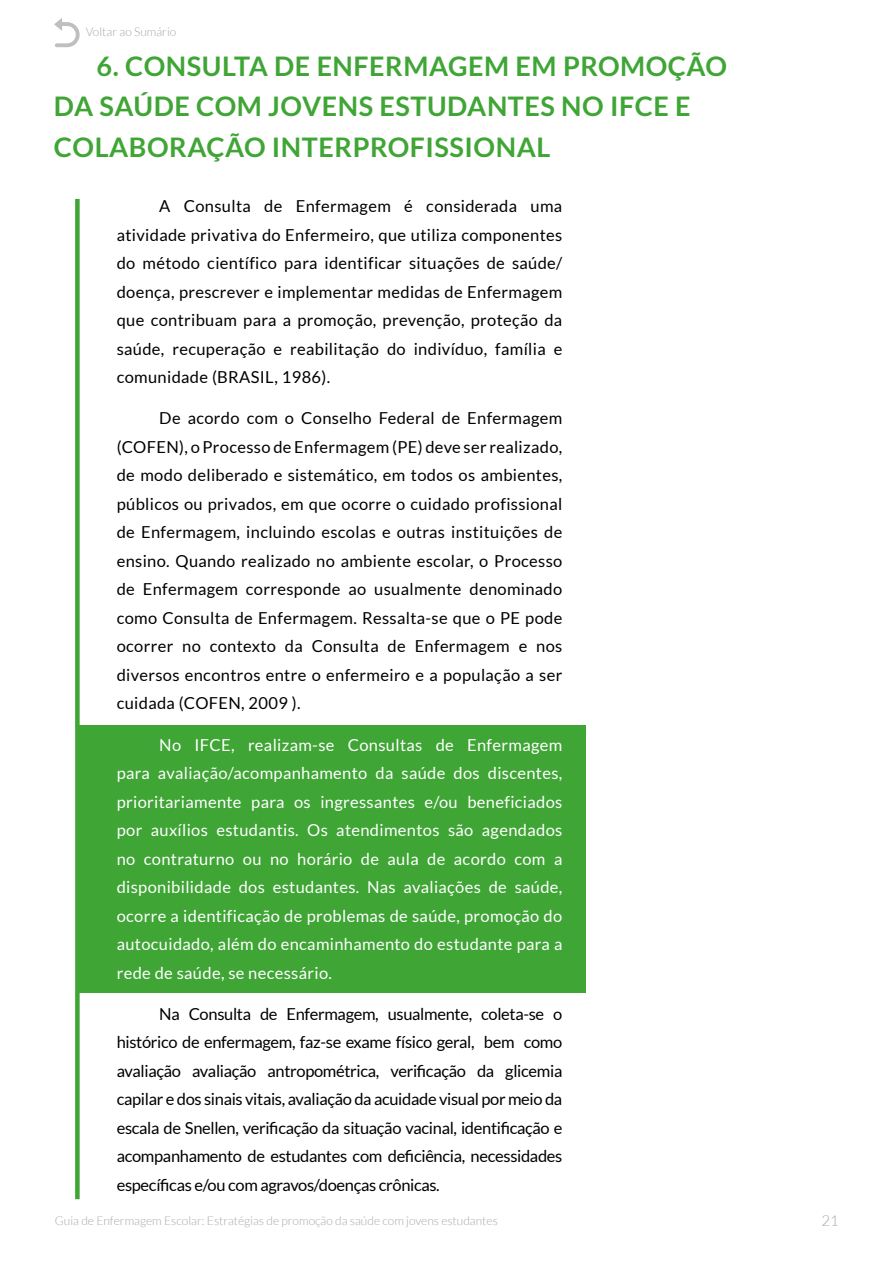
<style>
.page{position:relative;width:893px;height:1263px;background:#fff}
.page>*{position:absolute;margin:0;border:0;box-sizing:border-box;transform-origin:0 0}
.t1{font:700 27px/40.5px "Lato";letter-spacing:.02em;color:#3fa535}
.t2{font:16.5px/28.5px "Lato";letter-spacing:.02em;color:#000;text-align:justify}
.t3{font:16.5px/28.5px "Lato";letter-spacing:.02em;color:#fff;text-align:justify}
.t4{font:300 15px "Lato";color:#a9a9a8}
.t5{font:300 12px "Lato";color:#a9a8a7}
</style>
<div class="page">
<svg style="left:54px;top:18px;width:26px;height:29px"></svg>
<div style="left:77px;top:725px;width:508px;height:267px;background:#3fa535"></div>
<div style="left:75px;top:199px;width:5px;height:1000px;background:#3fa535"></div>
<p class="t5" style="left:86px;top:26px;width:92px">Voltar ao Sumário</p>
<h1 class="t1" style="left:54px;top:45px;width:675px;text-indent:43px">6. CONSULTA DE ENFERMAGEM EM PROMOÇÃO<br>DA SAÚDE COM JOVENS ESTUDANTES NO IFCE E<br>COLABORAÇÃO INTERPROFISSIONAL</h1>
<p class="t2" style="left:117px;top:192px;width:447px;text-indent:43px">A Consulta de Enfermagem é considerada uma atividade privativa do Enfermeiro, que utiliza componentes do método científico para identificar situações de saúde/ doença, prescrever e implementar medidas de Enfermagem que contribuam para a promoção, prevenção, proteção da saúde, recuperação e reabilitação do indivíduo, família e comunidade (BRASIL, 1986).</p>
<p class="t2" style="left:117px;top:404px;width:447px;text-indent:43px">De acordo com o Conselho Federal de Enfermagem (COFEN), o Processo de Enfermagem (PE) deve ser realizado, de modo deliberado e sistemático, em todos os ambientes, públicos ou privados, em que ocorre o cuidado profissional de Enfermagem, incluindo escolas e outras instituições de ensino. Quando realizado no ambiente escolar, o Processo de Enfermagem corresponde ao usualmente denominado como Consulta de Enfermagem. Ressalta-se que o PE pode ocorrer no contexto da Consulta de Enfermagem e nos diversos encontros entre o enfermeiro e a população a ser cuidada (COFEN, 2009 ).</p>
<p class="t3" style="left:117px;top:730px;width:447px;text-indent:43px">No IFCE, realizam-se Consultas de Enfermagem para avaliação/acompanhamento da saúde dos discentes, prioritariamente para os ingressantes e/ou beneficiados por auxílios estudantis. Os atendimentos são agendados no contraturno ou no horário de aula de acordo com a disponibilidade dos estudantes. Nas avaliações de saúde, ocorre a identificação de problemas de saúde, promoção do autocuidado, além do encaminhamento do estudante para a rede de saúde, se necessário.</p>
<p class="t2" style="left:117px;top:1000px;width:447px;text-indent:43px">Na Consulta de Enfermagem, usualmente, coleta-se o histórico de enfermagem, faz-se exame físico geral, bem como avaliação avaliação antropométrica, verificação da glicemia capilar e dos sinais vitais, avaliação da acuidade visual por meio da escala de Snellen, verificação da situação vacinal, identificação e acompanhamento de estudantes com deficiência, necessidades específicas e/ou com agravos/doenças crônicas.</p>
<p class="t5" style="left:55px;top:1214px;width:444px">Guia de Enfermagem Escolar: Estratégias de promoção da saúde com jovens estudantes</p>
<p class="t4" style="left:822px;top:1212px;width:19px">21</p>
</div>
